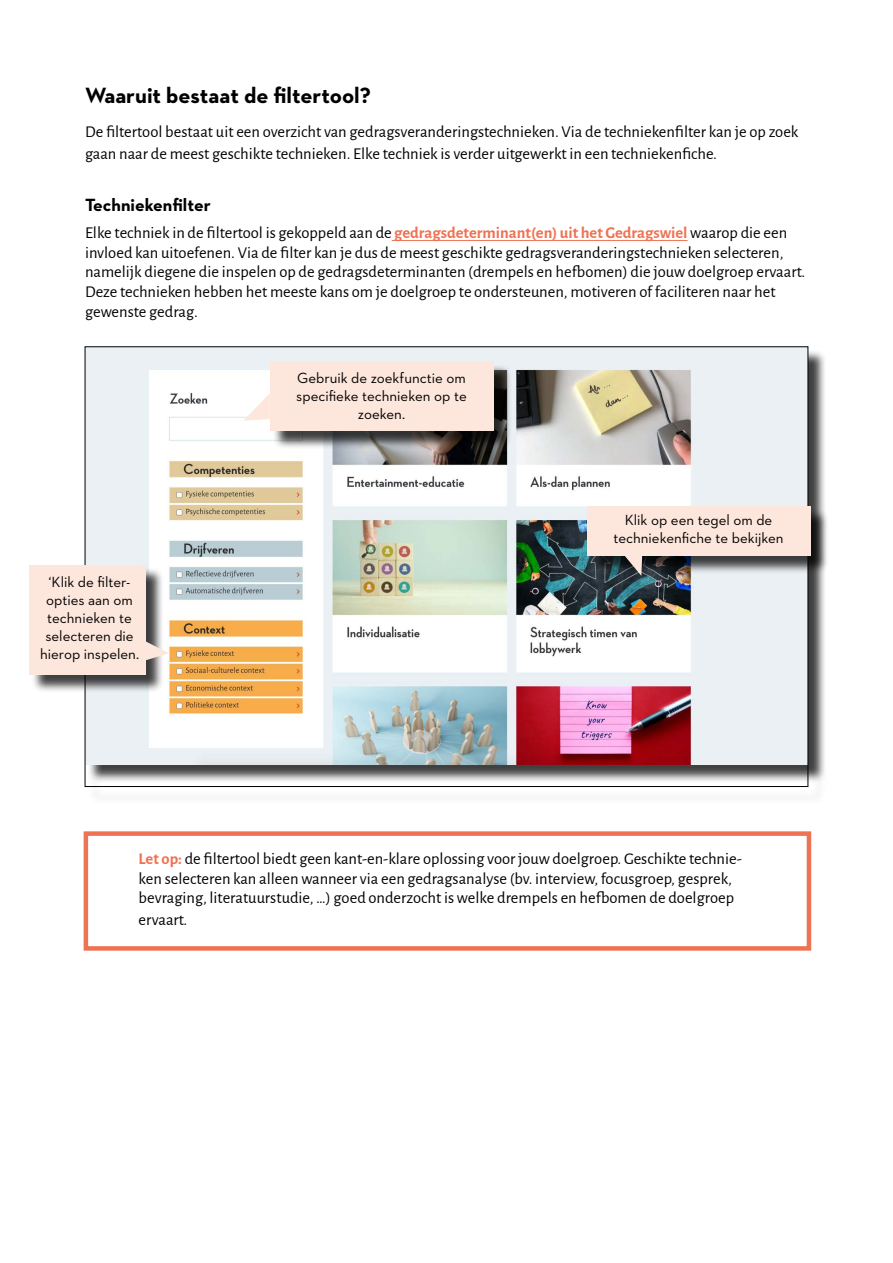
<style>
.page{position:relative;width:893px;height:1263px;background:#fff}
.page>*{position:absolute;margin:0;border:0;box-sizing:border-box;transform-origin:0 0}
.t1{font:700 22.5px "Neutraface 2 Text";color:#000}
.t2{font:700 18px "Neutraface 2 Text";color:#000}
.t3{font:16.5px/19.8px "Alegreya Sans";color:#000}
.t4{font:15px/18px "Neutraface 2 Text";color:#000;text-align:center}
.s1{font-weight:700;color:#ee7354}
</style>
<div class="page">
<hr style="left:392px;top:240px;width:295px;height:1px;background:#ee7354">
<div style="left:87px;top:349px;width:740px;height:456px;background:#000;opacity:.75"></div>
<img style="left:87px;top:349px;width:719px;height:415px">
<div style="left:84px;top:831px;width:727px;height:120px;border:4px solid #ee7354"></div>
<div style="left:272px;top:364px;width:240px;height:86px;background:#000;opacity:.75"></div>
<div style="left:270px;top:361px;width:223px;height:70px;background:#fde6dc"></div>
<div style="left:589px;top:508px;width:240px;height:66px;background:#000;opacity:.75"></div>
<div style="left:587px;top:506px;width:223px;height:50px;background:#fde6dc"></div>
<div style="left:31px;top:567px;width:133px;height:127px;background:#000;opacity:.75"></div>
<div style="left:29px;top:565px;width:116px;height:110px;background:#fde6dc"></div>
<svg style="left:243px;top:393px;width:27px;height:28px"></svg>
<svg style="left:617px;top:556px;width:25px;height:20px"></svg>
<svg style="left:145px;top:636px;width:24px;height:25px"></svg>
<h1 class="t1" style="left:85px;top:81px;width:288px">Waaruit bestaat de filtertool?</h1>
<p class="t3" style="left:85px;top:120px;width:715px;line-height:21.6px">De filtertool bestaat uit een overzicht van gedragsveranderingstechnieken. Via de techniekenfilter kan je op zoek gaan naar de meest geschikte technieken. Elke techniek is verder uitgewerkt in een techniekenfiche.</p>
<p class="t2" style="left:85px;top:193px;width:127px">Techniekenfilter</p>
<p class="t3" style="left:85px;top:222px;width:722px">Elke techniek in de filtertool is gekoppeld aan de <span class="s1">gedragsdeterminant(en) uit het Gedragswiel</span> waarop die een invloed kan uitoefenen. Via de filter kan je dus de meest geschikte gedragsveranderingstechnieken selecteren, namelijk diegene die inspelen op de gedragsdeterminanten (drempels en hefbomen) die jouw doelgroep ervaart.<br>Deze technieken hebben het meeste kans om je doelgroep te ondersteunen, motiveren of faciliteren naar het gewenste gedrag.</p>
<p class="t4" style="left:40px;top:573px;width:100px">‘Klik de filter&shy;opties aan om technieken te selecteren die hierop inspelen.</p>
<p class="t4" style="left:296px;top:369px;width:172px">Gebruik de zoekfunctie om specifieke technieken op te zoeken.</p>
<p class="t4" style="left:613px;top:510px;width:172px">Klik op een tegel om de techniekenfiche te bekijken</p>
<p class="t3" style="left:139px;top:848px;width:605px"><span class="s1">Let op:</span> de filtertool biedt geen kant-en-klare oplossing voor jouw doelgroep. Geschikte technie&shy;ken selecteren kan alleen wanneer via een gedragsanalyse (bv. interview, focusgroep, gesprek, bevraging, literatuurstudie, …) goed onderzocht is welke drempels en hefbomen de doelgroep</p>
<p class="t3" style="left:139px;top:909px;width:50px">ervaart.</p>
</div>
